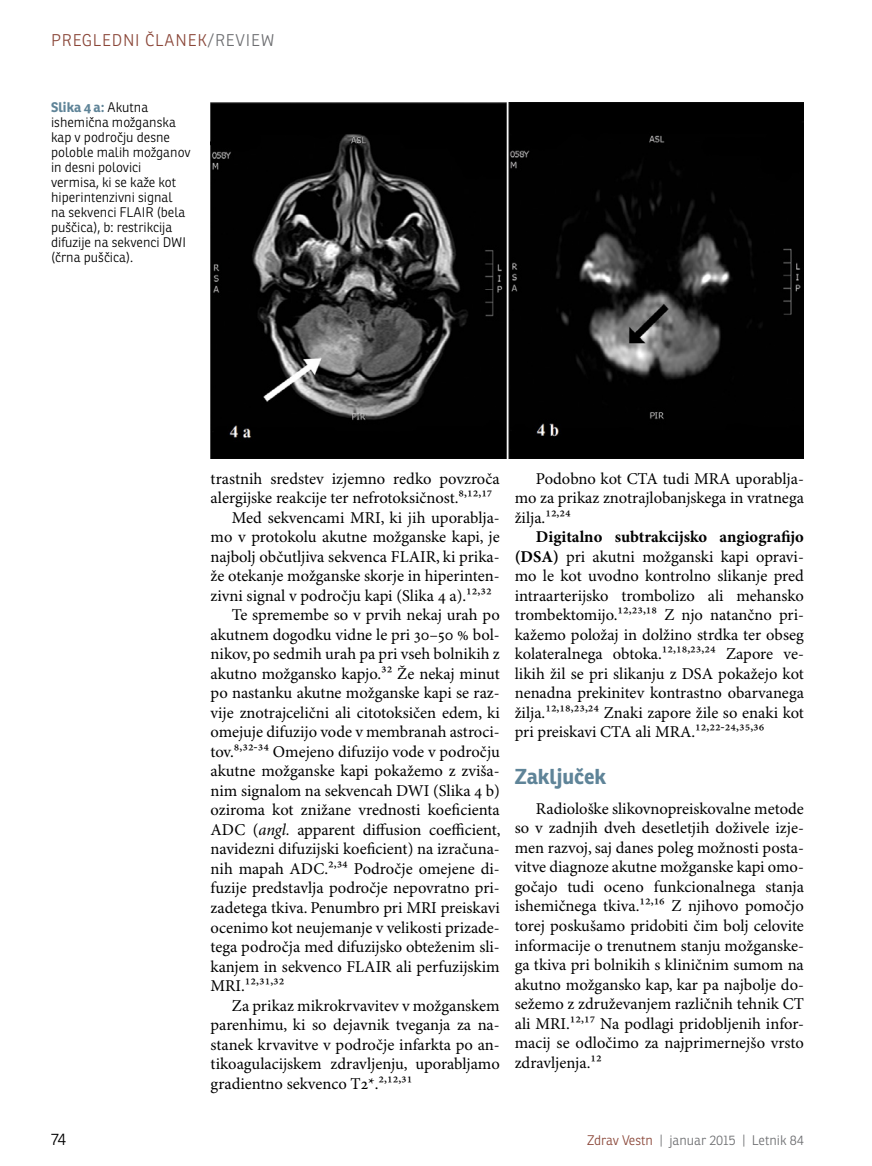
<style>
.page{position:relative;width:872px;height:1166px;background:#fff}
.page>*{position:absolute;margin:0;border:0;box-sizing:border-box;transform-origin:0 0}
.t1{font:700 21px "Ronnia";color:#5f8498}
.t2{font:16.5px/19.5px "Minion Pro";color:#000;text-align:justify}
.t3{font:300 16.5px "Ronnia";letter-spacing:.05em;color:#8a4638}
.t4{font:300 16.5px "Ronnia";color:#000}
.t5{font:300 13.5px/15px "Ronnia";color:#000}
.t6{font:300 13.5px "Ronnia";color:#6d6e71}
.s1{color:#6d6e71}
.s2{font-weight:700;color:#5f8498}
.s3{font-style:italic}
.s4{font-weight:700}
.s5{color:#8a4638}
</style>
<div class="page">
<img style="left:210px;top:102px;width:594px;height:356px">
<p class="t3" style="left:51px;top:30px;width:225px">Pregledni članek<span class="s1">/Review</span></p>
<p class="t5" style="left:51px;top:99px;width:141px"><span class="s2">Slika 4 a:</span> Akutna ishemična možganska kap v področju desne poloble malih možganov in desni polovici vermisa, ki se kaže kot hiperintenzivni signal<br>na sekvenci FLAIR (bela puščica), b: restrikcija difuzije na sekvenci DWI (črna puščica).</p>
<p class="t2" style="left:210px;top:469px;width:291px">trastnih sredstev izjemno redko povzroča</p>
<p class="t2" style="left:210px;top:488px;width:283px">alergijske reakcije ter nefrotoksičnost.8,12,17</p>
<p class="t2" style="left:232px;top:508px;width:269px">Med sekvencami MRI, ki jih uporablja-</p>
<p class="t2" style="left:210px;top:527px;width:291px">mo v protokolu akutne možganske kapi, je</p>
<p class="t2" style="left:210px;top:547px;width:291px">najbolj občutljiva sekvenca FLAIR, ki prika-</p>
<p class="t2" style="left:210px;top:566px;width:291px">že otekanje možganske skorje in hiperinten-</p>
<p class="t2" style="left:210px;top:586px;width:282px">zivni signal v področju kapi (Slika 4 a).12,32</p>
<p class="t2" style="left:232px;top:605px;width:269px">Te spremembe so v prvih nekaj urah po</p>
<p class="t2" style="left:210px;top:625px;width:291px">akutnem dogodku vidne le pri 30–50 % bol-</p>
<p class="t2" style="left:210px;top:644px;width:291px">nikov, po sedmih urah pa pri vseh bolnikih z</p>
<p class="t2" style="left:210px;top:664px;width:291px">akutno možgansko kapjo.32 Že nekaj minut</p>
<p class="t2" style="left:210px;top:683px;width:291px">po nastanku akutne možganske kapi se raz-</p>
<p class="t2" style="left:210px;top:703px;width:291px">vije znotrajcelični ali citotoksičen edem, ki</p>
<p class="t2" style="left:210px;top:722px;width:291px">omejuje difuzijo vode v membranah astroci-</p>
<p class="t2" style="left:210px;top:742px;width:291px">tov.8,32-34 Omejeno difuzijo vode v področju</p>
<p class="t2" style="left:210px;top:761px;width:291px">akutne možganske kapi pokažemo z zviša-</p>
<p class="t2" style="left:210px;top:781px;width:291px">nim signalom na sekvencah DWI (Slika 4 b)</p>
<p class="t2" style="left:210px;top:800px;width:291px">oziroma kot znižane vrednosti koeficienta</p>
<p class="t2" style="left:210px;top:820px;width:292px">ADC (<span class="s3">angl.</span> apparent diffusion coefficient,</p>
<p class="t2" style="left:210px;top:839px;width:291px">navidezni difuzijski koeficient) na izračuna-</p>
<p class="t2" style="left:210px;top:859px;width:291px">nih mapah ADC.2,34 Področje omejene di-</p>
<p class="t2" style="left:210px;top:878px;width:291px">fuzije predstavlja področje nepovratno pri-</p>
<p class="t2" style="left:210px;top:898px;width:291px">zadetega tkiva. Penumbro pri MRI preiskavi</p>
<p class="t2" style="left:210px;top:917px;width:291px">ocenimo kot neujemanje v velikosti prizade-</p>
<p class="t2" style="left:210px;top:937px;width:291px">tega področja med difuzijsko obteženim sli-</p>
<p class="t2" style="left:210px;top:956px;width:291px">kanjem in sekvenco FLAIR ali perfuzijskim</p>
<p class="t2" style="left:210px;top:976px;width:75px">MRI.12,31,32</p>
<p class="t2" style="left:232px;top:995px;width:269px">Za prikaz mikrokrvavitev v možganskem</p>
<p class="t2" style="left:210px;top:1015px;width:291px">parenhimu, ki so dejavnik tveganja za na-</p>
<p class="t2" style="left:210px;top:1034px;width:291px">stanek krvavitve v področje infarkta po an-</p>
<p class="t2" style="left:210px;top:1054px;width:291px">tikoagulacijskem zdravljenju, uporabljamo</p>
<p class="t2" style="left:210px;top:1073px;width:203px">gradientno sekvenco T2*.2,12,31</p>
<p class="t2" style="left:515px;top:469px;width:291px;text-indent:21px">Podobno kot CTA tudi MRA uporablja&shy;mo za prikaz znotrajlobanjskega in vratnega žilja.12,24</p>
<p class="t2" style="left:515px;top:527px;width:291px;text-indent:21px"><span class="s4">Digitalno subtrakcijsko angiografijo (DSA)</span> pri akutni možganski kapi opravi&shy;mo le kot uvodno kontrolno slikanje pred intraarterijsko trombolizo ali mehansko trombektomijo.12,23,18 Z njo natančno pri&shy;kažemo položaj in dolžino strdka ter obseg kolateralnega obtoka.12,18,23,24 Zapore ve&shy;likih žil se pri slikanju z DSA pokažejo kot nenadna prekinitev kontrastno obarvanega žilja.12,18,23,24 Znaki zapore žile so enaki kot pri preiskavi CTA ali MRA.12,22-24,35,36</p>
<p class="t1" style="left:514px;top:762px;width:93px">Zaključek</p>
<p class="t2" style="left:514px;top:799px;width:291px;text-indent:21px">Radiološke slikovnopreiskovalne metode so v zadnjih dveh desetletjih doživele izje&shy;men razvoj, saj danes poleg možnosti posta&shy;vitve diagnoze akutne možganske kapi omo&shy;gočajo tudi oceno funkcionalnega stanja ishemičnega tkiva.12,16 Z njihovo pomočjo torej poskušamo pridobiti čim bolj celovite informacije o trenutnem stanju možganske&shy;ga tkiva pri bolnikih s kliničnim sumom na akutno možgansko kap, kar pa najbolje do&shy;sežemo z združevanjem različnih tehnik CT ali MRI.12,17 Na podlagi pridobljenih infor&shy;macij se odločimo za najprimernejšo vrsto zdravljenja.12</p>
<p class="t4" style="left:51px;top:1128px;width:17px">74</p>
<p class="t6" style="left:587px;top:1131px;width:218px"><span class="s5">Zdrav Vestn</span> | januar 2015 | Letnik 84</p>
</div>
